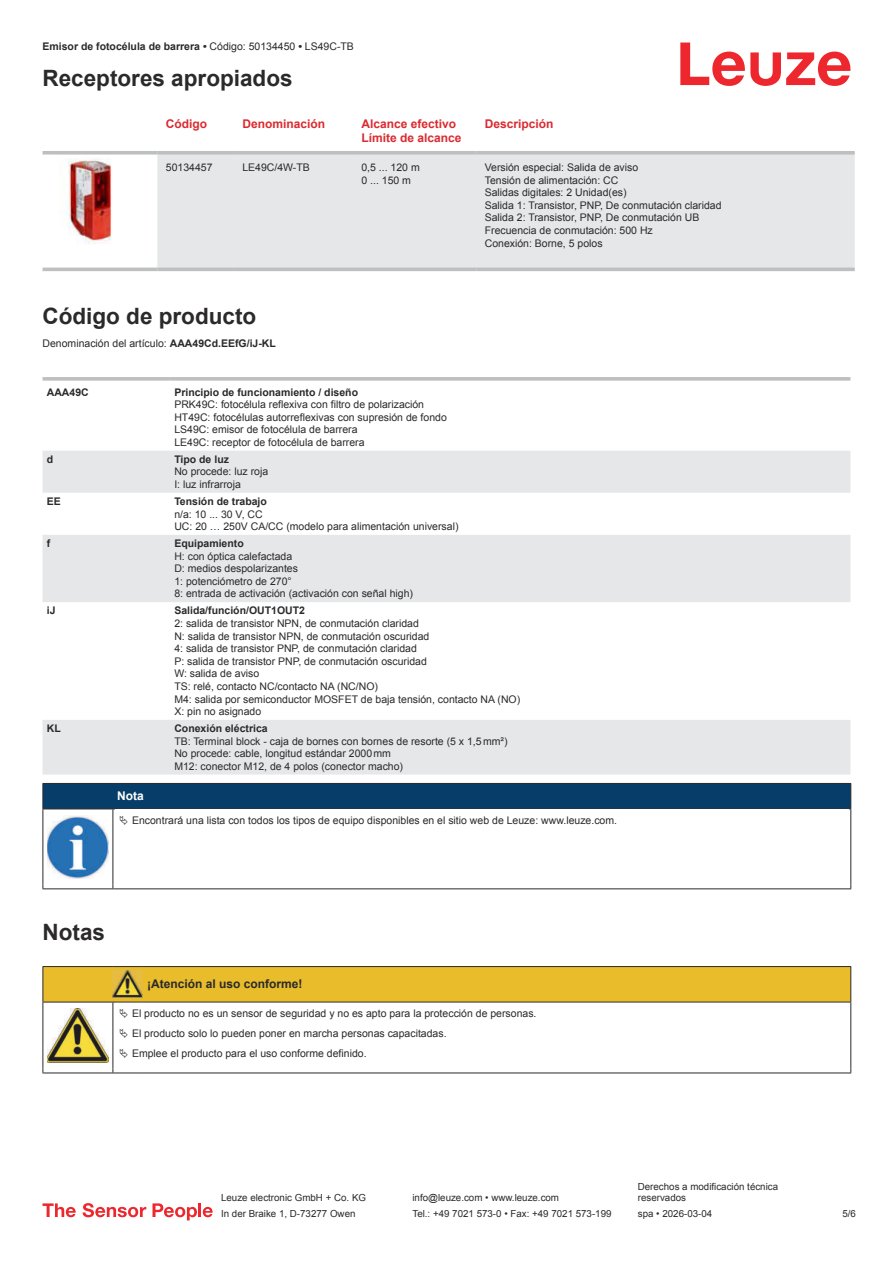
<style>
.page{position:relative;width:893px;height:1263px;background:#fff}
.page>*{position:absolute;margin:0;border:0;box-sizing:border-box;transform-origin:0 0}
.t1{font:700 22.5px "Arial";color:#2b292a}
.t2{font:700 12px/14.4px "Arial";color:#db2a30}
.t3{font:700 12px "Arial";color:#2b292a}
.t4{font:700 12px "Arial";color:#fff}
.t5{font:10.5px/12.6px "Arial";color:#2b292a}
.t6{font:700 10.5px "Arial";color:#2b292a}
.t7{font:9.75px/11.7px "Arial";color:#2b292a}
.s1{font-weight:400}
.s2{font-weight:700}
</style>
<div class="page">
<svg style="left:680px;top:43px;width:170px;height:43px"></svg>
<div style="left:157px;top:155px;width:698px;height:113px;background:#e6e7e9"></div>
<svg style="left:43px;top:151px;width:114px;height:4px"></svg>
<svg style="left:157px;top:151px;width:77px;height:4px"></svg>
<svg style="left:234px;top:151px;width:119px;height:4px"></svg>
<svg style="left:353px;top:151px;width:123px;height:4px"></svg>
<svg style="left:476px;top:151px;width:379px;height:4px;background:#c1c3c5"></svg>
<hr style="left:43px;top:268px;width:114px;height:3px;background:#bdbfc1">
<hr style="left:157px;top:268px;width:77px;height:3px;background:#bdbfc1">
<hr style="left:234px;top:268px;width:119px;height:3px;background:#bdbfc1">
<hr style="left:353px;top:268px;width:123px;height:3px;background:#bdbfc1">
<hr style="left:476px;top:268px;width:379px;height:3px;background:#bdbfc1">
<img style="left:66px;top:159px;width:45px;height:85px">
<svg style="left:43px;top:451px;width:807px;height:323px;fill:#e6e7e9"></svg>
<svg style="left:43px;top:377px;width:127px;height:4px"></svg>
<svg style="left:170px;top:377px;width:680px;height:4px;background:#c3c5c7"></svg>
<svg style="left:43px;top:1203px;width:33px;height:14px"></svg>
<svg style="left:83px;top:1203px;width:63px;height:14px"></svg>
<svg style="left:153px;top:1203px;width:44px;height:17px"></svg>
<hr style="left:198px;top:1203px;width:3px;height:14px;background:#ed272d">
<svg style="left:203px;top:1207px;width:10px;height:10px"></svg>
<div style="left:43px;top:783px;width:808px;height:26px;background:#063d69"></div>
<hr style="left:113px;top:808px;width:738px;height:1px;background:#2b292a">
<hr style="left:43px;top:809px;width:1px;height:75px;background:#2b292a">
<hr style="left:113px;top:809px;width:1px;height:75px;background:#2b292a">
<hr style="left:850px;top:809px;width:1px;height:75px;background:#2b292a">
<hr style="left:43px;top:888px;width:70px;height:1px;background:#2b292a">
<hr style="left:113px;top:888px;width:738px;height:1px;background:#2b292a">
<img style="left:47px;top:815px;width:61px;height:63px">
<hr style="left:43px;top:1072px;width:70px;height:1px;background:#2b292a">
<hr style="left:113px;top:1072px;width:30px;height:1px;background:#2b292a">
<hr style="left:143px;top:1072px;width:708px;height:1px;background:#2b292a">
<svg style="left:43px;top:966px;width:808px;height:106px"></svg>
<p class="t6" style="left:43px;top:43px;width:313px">Emisor de fotocélula de barrera • <span class="s1">Código: 50134450</span> • <span class="s1">LS49C-TB</span></p>
<h1 class="t1" style="left:43px;top:70px;width:252px">Receptores apropiados</h1>
<p class="t2" style="left:166px;top:117px;width:43px">Código</p>
<p class="t2" style="left:242px;top:117px;width:84px">Denominación</p>
<p class="t2" style="left:361px;top:117px;width:102px">Alcance efectivo<br>Límite de alcance</p>
<p class="t2" style="left:485px;top:117px;width:70px">Descripción</p>
<p class="t5" style="left:166px;top:162px;width:48px">50134457</p>
<p class="t5" style="left:242px;top:162px;width:69px">LE49C/4W-TB</p>
<p class="t5" style="left:361px;top:162px;width:60px">0,5 ... 120 m<br>0 ... 150 m</p>
<p class="t5" style="left:485px;top:162px;width:238px">Versión especial: Salida de aviso<br>Tensión de alimentación: CC<br>Salidas digitales: 2 Unidad(es)<br>Salida 1: Transistor, PNP, De conmutación claridad Salida 2: Transistor, PNP, De conmutación UB Frecuencia de conmutación: 500 Hz<br>Conexión: Borne, 5 polos</p>
<h1 class="t1" style="left:43px;top:308px;width:215px">Código de producto</h1>
<p class="t5" style="left:43px;top:338px;width:235px">Denominación del artículo: <span class="s2">AAA49Cd.EEfG/iJ-KL</span></p>
<p class="t6" style="left:47px;top:388px;width:43px">AAA49C</p>
<p class="t6" style="left:174px;top:388px;width:185px">Principio de funcionamiento / diseño</p>
<p class="t5" style="left:174px;top:399px;width:274px">PRK49C: fotocélula reflexiva con filtro de polarización HT49C: fotocélulas autorreflexivas con supresión de fondo LS49C: emisor de fotocélula de barrera<br>LE49C: receptor de fotocélula de barrera</p>
<p class="t6" style="left:47px;top:455px;width:8px">d</p>
<p class="t6" style="left:174px;top:455px;width:56px">Tipo de luz</p>
<p class="t5" style="left:174px;top:466px;width:95px">No procede: luz roja<br>I: luz infrarroja</p>
<p class="t6" style="left:47px;top:497px;width:16px">EE</p>
<p class="t6" style="left:174px;top:497px;width:94px">Tensión de trabajo</p>
<p class="t5" style="left:174px;top:508px;width:286px">n/a: 10 ... 30 V, CC<br>UC: 20 … 250V CA/CC (modelo para alimentación universal)</p>
<p class="t6" style="left:47px;top:539px;width:5px">f</p>
<p class="t6" style="left:174px;top:539px;width:71px">Equipamiento</p>
<p class="t5" style="left:174px;top:550px;width:240px">H: con óptica calefactada<br>D: medios despolarizantes<br>1: potenciómetro de 270°<br>8: entrada de activación (activación con señal high)</p>
<p class="t6" style="left:47px;top:607px;width:10px">iJ</p>
<p class="t6" style="left:174px;top:607px;width:132px">Salida/función/OUT1OUT2</p>
<p class="t5" style="left:174px;top:618px;width:347px">2: salida de transistor NPN, de conmutación claridad<br>N: salida de transistor NPN, de conmutación oscuridad<br>4: salida de transistor PNP, de conmutación claridad<br>P: salida de transistor PNP, de conmutación oscuridad<br>W: salida de aviso<br>TS: relé, contacto NC/contacto NA (NC/NO)<br>M4: salida por semiconductor MOSFET de baja tensión, contacto NA (NO)<br>X: pin no asignado</p>
<p class="t6" style="left:47px;top:724px;width:15px">KL</p>
<p class="t6" style="left:174px;top:724px;width:95px">Conexión eléctrica</p>
<p class="t5" style="left:174px;top:735px;width:335px">TB: Terminal block - caja de bornes con bornes de resorte (5 x 1,5 mm²)<br>No procede: cable, longitud estándar 2000 mm<br>M12: conector M12, de 4 polos (conector macho)</p>
<p class="t4" style="left:117px;top:792px;width:28px">Nota</p>
<p class="t5" style="left:132px;top:815px;width:487px">Encontrará una lista con todos los tipos de equipo disponibles en el sitio web de Leuze: www.leuze.com.</p>
<h1 class="t1" style="left:43px;top:924px;width:64px">Notas</h1>
<p class="t3" style="left:147px;top:980px;width:157px">¡Atención al uso conforme!</p>
<p class="t5" style="left:132px;top:1004px;width:406px;line-height:20.2px">El producto no es un sensor de seguridad y no es apto para la protección de personas.<br>El producto solo lo pueden poner en marcha personas capacitadas.<br>Emplee el producto para el uso conforme definido.</p>
<p class="t7" style="left:221px;top:1193px;width:146px">Leuze electronic GmbH + Co. KG</p>
<p class="t7" style="left:412px;top:1193px;width:148px">info@leuze.com • www.leuze.com</p>
<p class="t7" style="left:638px;top:1181px;width:142px">Derechos a modificación técnica reservados</p>
<p class="t7" style="left:221px;top:1208px;width:136px">In der Braike 1, D-73277 Owen</p>
<p class="t7" style="left:412px;top:1208px;width:201px">Tel.: +49 7021 573-0 • Fax: +49 7021 573-199</p>
<p class="t7" style="left:638px;top:1208px;width:76px">spa • 2026-03-04</p>
<p class="t7" style="left:842px;top:1209px;width:15px">5 /6</p>
</div>
